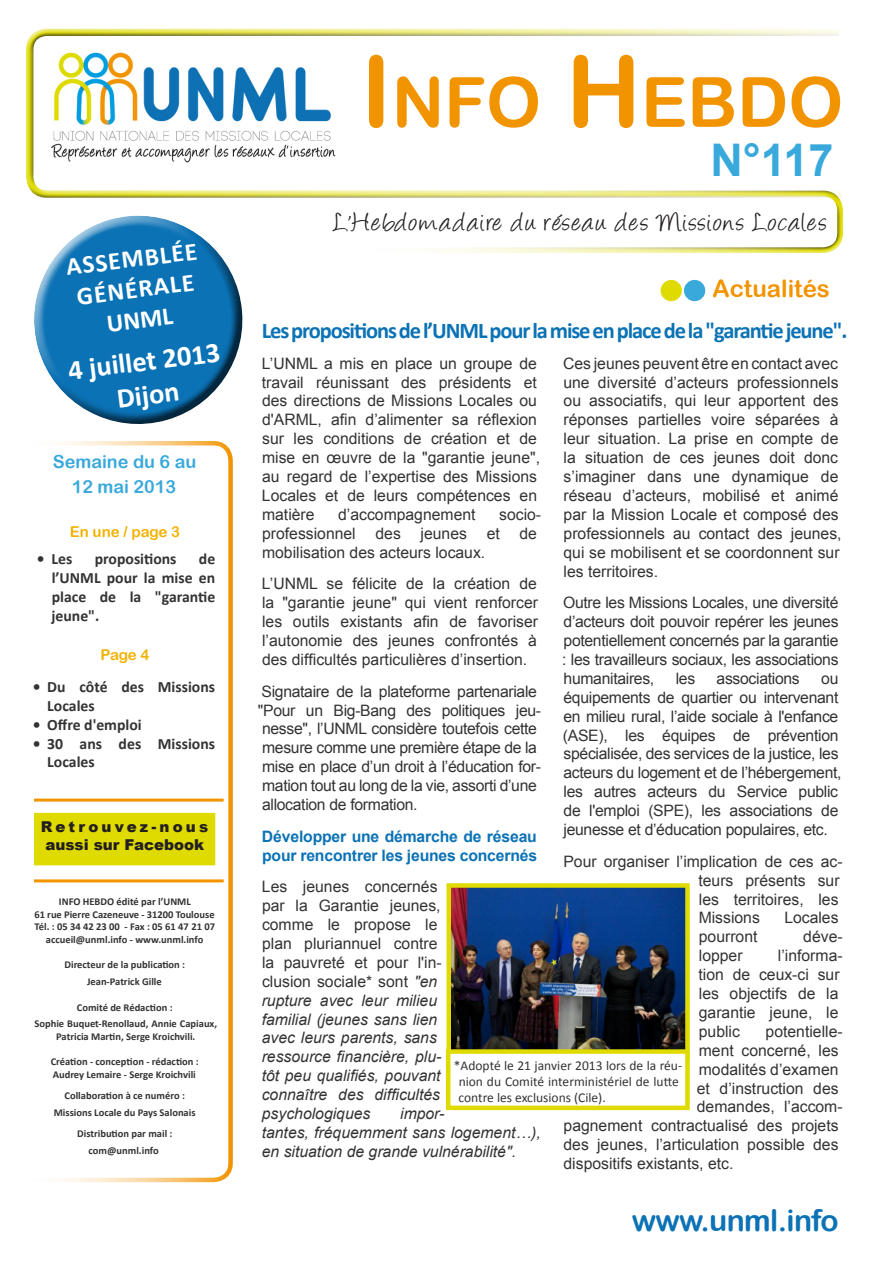
<style>
.page{position:relative;width:893px;height:1263px;background:#fff}
.page>*{position:absolute;margin:0;border:0;box-sizing:border-box;transform-origin:0 0}
.t1{font:69.3px "Arial Rounded MT Bold";color:#f29400}
.t2{font:700 45px "Arial";color:#39a9dc}
.t3{font:30px "Angelina";letter-spacing:.06em;color:#231f20}
.t4{font:30px "Arial Rounded MT Bold";letter-spacing:-.02em;color:#0b72b5}
.t5{font:700 28.5px "Calibri";color:#fff}
.t6{font:700 25.5px "Calibri";color:#fff}
.t7{font:24px "Arial Rounded MT Bold";color:#f29400}
.t8{font:700 22.5px "Calibri";letter-spacing:-.05em;color:#0b72b5}
.t9{font:18px "Arial Rounded MT Bold";color:#39a9dc}
.t10{font:15.75px/18.9px "Arial";color:#333}
.t11{font:15.75px/18.9px "Arial";letter-spacing:-.02em;color:#333}
.t12{font:italic 15.75px/18.9px "Arial";color:#333}
.t13{font:700 15.75px/18.9px "Calibri";color:#333}
.t14{font:700 15.75px/18.9px "Arial";letter-spacing:-.01em;color:#0b72b5}
.t15{font:900 15px/18px "Arial";color:#231f20}
.t16{font:15px "Arial Rounded MT Bold";letter-spacing:-.015em;color:#f2b200}
.t17{font:13.5px/16.2px "Calibri";color:#333}
.t18{font:700 10.5px/12.6px "Calibri";color:#333;text-align:center}
.s1{font-size:99px}
.s2{font-style:normal}
</style>
<div class="page">
<div style="left:16px;top:441px;width:217px;height:741px;border:4px solid #f29400;border-radius:17px"></div>
<div style="left:342px;top:194px;width:502px;height:61px;background:#fff;opacity:.75"></div>
<div style="left:338px;top:191px;width:506px;height:61px;background:#231f20;opacity:.75"></div>
<div style="left:25px;top:28px;width:846px;height:166px;background:#fff;opacity:.75"></div>
<div style="left:25px;top:32px;width:846px;height:167px;background:#333;opacity:.75"></div>
<hr style="left:34px;top:879px;width:190px;height:3px;background:#f29400">
<hr style="left:34px;top:798px;width:190px;height:3px;background:#f29400">
<div style="left:34px;top:813px;width:181px;height:52px;background:#dfdb00"></div>
<img style="left:45px;top:47px;width:291px;height:119px">
<div style="left:685px;top:281px;width:19px;height:19px;background:#39a9dc;border-radius:50%"></div>
<div style="left:684px;top:280px;width:21px;height:21px;border:2px solid #39a9dc;border-radius:50%"></div>
<div style="left:661px;top:281px;width:20px;height:19px;background:#dfdb00;border-radius:50%"></div>
<div style="left:661px;top:280px;width:21px;height:21px;border:2px solid #dfdb00;border-radius:50%"></div>
<img style="left:451px;top:888px;width:234px;height:161px">
<div style="left:446px;top:883px;width:244px;height:177px;border:4px solid #dfdb00"></div>
<div style="left:446px;top:1049px;width:244px;height:61px;background:#fff;border:4px solid #dfdb00"></div>
<svg style="left:25px;top:191px;width:222px;height:31px"></svg>
<svg style="left:21px;top:222px;width:222px;height:228px;fill:#0b72b5"></svg>
<div style="left:839px;top:26px;width:44px;height:14px;background:#fff"></div>
<div style="left:856px;top:29px;width:24px;height:171px;background:#fff"></div>
<div style="left:842px;top:189px;width:50px;height:11px;background:#fff"></div>
<p class="t6" style="left:64px;top:251px;width:134px;rotate:-7deg">ASSEMBLÉE</p>
<p class="t6" style="left:75px;top:280px;width:119px;rotate:-7deg">GÉNÉRALE</p>
<p class="t6" style="left:105px;top:307px;width:68px;rotate:-7deg">UNML</p>
<p class="t5" style="left:66px;top:352px;width:154px;rotate:-7deg">4 juillet 2013</p>
<p class="t5" style="left:115px;top:381px;width:64px;rotate:-7deg">Dijon</p>
<p class="t9" style="left:53px;top:451px;width:145px">Semaine du 6 au</p>
<p class="t9" style="left:72px;top:476px;width:106px">12 mai 2013</p>
<p class="t16" style="left:70px;top:523px;width:112px">En une / page 3</p>
<p class="t13" style="left:37px;top:549px;width:37px">• Les</p>
<p class="t13" style="left:95px;top:549px;width:83px">propositions</p>
<p class="t13" style="left:51px;top:549px;width:165px;text-align:justify;text-indent:147px">de l’UNML pour la mise en place de la "garantie jeune".</p>
<p class="t16" style="left:101px;top:646px;width:50px">Page 4</p>
<p class="t13" style="left:47px;top:677px;width:169px;text-indent:-15px">• Du côté des Missions<br>Locales</p>
<p class="t13" style="left:33px;top:715px;width:111px">• Offre d'emploi</p>
<p class="t13" style="left:47px;top:734px;width:169px;text-indent:-15px">• 30 ans des Missions<br>Locales</p>
<p class="t15" style="left:41px;top:817px;width:169px">Retrouvez-nous aussi sur Facebook</p>
<p class="t18" style="left:59px;top:895px;width:133px">INFO HEBDO édité par l’UNML</p>
<p class="t18" style="left:34px;top:908px;width:182px">61 rue Pierre Cazeneuve - 31200 Toulouse</p>
<p class="t18" style="left:35px;top:920px;width:182px">Tél. : 05 34 42 23 00 - Fax : 05 61 47 21 07</p>
<p class="t18" style="left:46px;top:933px;width:159px">accueil@unml.info - www.unml.info</p>
<p class="t18" style="left:64px;top:958px;width:122px">Directeur de la publication :</p>
<p class="t18" style="left:87px;top:975px;width:76px">Jean-Patrick Gille</p>
<p class="t18" style="left:77px;top:1001px;width:97px">Comité de Rédaction :</p>
<p class="t18" style="left:35px;top:1017px;width:184px">Sophie Buquet-Renollaud, Annie Capiaux,<br>Patricia Martin, Serge Kroichvili.</p>
<p class="t18" style="left:51px;top:1055px;width:150px">Création - conception - rédaction :</p>
<p class="t18" style="left:53px;top:1068px;width:145px">Audrey Lemaire - Serge Kroichvili</p>
<p class="t18" style="left:64px;top:1089px;width:122px">Collaboration à ce numéro :</p>
<p class="t18" style="left:54px;top:1106px;width:143px">Missions Locale du Pays Salonais</p>
<p class="t18" style="left:77px;top:1127px;width:97px">Distribution par mail :</p>
<p class="t18" style="left:89px;top:1144px;width:72px">com@unml.info</p>
<p class="t1" style="left:361px;top:61px;width:484px"><span class="s1">I</span>NFO <span class="s1">H</span>EBDO</p>
<p class="t2" style="left:710px;top:130px;width:125px">N°117</p>
<p class="t3" style="left:334px;top:210px;width:495px">L'Hebdomadaire du réseau des Missions Locales</p>
<p class="t7" style="left:712px;top:274px;width:119px">Actualités</p>
<p class="t8" style="left:262px;top:316px;width:587px">Lespropositionsdel’UNMLpourlamiseenplacedela"garantiejeune".</p>
<p class="t10" style="left:262px;top:354px;width:280px">L’UNML a mis en place un groupe de travail réunissant des présidents et des directions de Missions Locales ou d'ARML, afin d’alimenter sa réflexion sur les conditions de création et de mise en œuvre de la "garantie jeune", au regard de l’expertise des Missions Locales et de leurs compétences en matière</p>
<p class="t10" style="left:563px;top:354px;width:280px">Ces jeunes peuvent être en contact avec une diversité d’acteurs professionnels ou associatifs, qui leur apportent des réponses partielles voire séparées à leur situation. La prise en compte de la situation de ces jeunes doit donc s’imaginer dans une dynamique de réseau d’acteurs, mobilisé et animé par la Mission Locale et composé des professionnels au contact des jeunes, qui se mobilisent et se coordonnent sur les territoires.</p>
<p class="t10" style="left:562px;top:593px;width:278px;text-align:justify">Outre les Missions Locales, une diversité d’acteurs doit pouvoir repérer les jeunes potentiellement concernés par la garantie : les travailleurs sociaux, les associations humanitaires,</p>
<p class="t10" style="left:338px;top:505px;width:139px">d’accompagnement</p>
<p class="t10" style="left:499px;top:505px;width:44px">socio-</p>
<p class="t10" style="left:262px;top:524px;width:95px">professionnel</p>
<p class="t10" style="left:375px;top:524px;width:27px">des</p>
<p class="t10" style="left:421px;top:524px;width:48px">jeunes</p>
<p class="t10" style="left:487px;top:524px;width:15px">et</p>
<p class="t10" style="left:519px;top:524px;width:19px">de</p>
<p class="t10" style="left:262px;top:543px;width:225px">mobilisation des acteurs locaux.</p>
<p class="t10" style="left:262px;top:574px;width:278px;text-align:justify">L’UNML se félicite de la création de la "garantie jeune" qui vient renforcer les outils existants afin de favoriser l’autonomie des jeunes confrontés à des difficultés particulières d’insertion.</p>
<p class="t11" style="left:258px;top:682px;width:285px">Signataire de la plateforme partenariale "Pour un Big-Bang des politiques jeu&shy;nesse", l’UNML considère toutefois cette mesure comme une première étape de la mise en place d’un droit à l’éducation for&shy;mation tout au long de la vie, assorti d’une allocation de formation.</p>
<p class="t14" style="left:262px;top:827px;width:277px">Développer une démarche de réseau pour rencontrer les jeunes concernés</p>
<p class="t12" style="left:262px;top:877px;width:181px"><span class="s2">Les jeunes concernés par la Garantie jeunes, comme le propose le plan pluriannuel contre la pauvreté et pour l'in&shy;clusion sociale* sont</span> "en rupture avec leur milieu familial (jeunes sans lien avec leurs parents, sans ressource financière, plu&shy;tôt peu qualifiés, pouvant connaître des difficultés psychologiques</p>
<p class="t10" style="left:676px;top:669px;width:21px">les</p>
<p class="t11" style="left:717px;top:669px;width:85px">associations</p>
<p class="t11" style="left:563px;top:669px;width:280px;text-indent:258px">ou équipements de quartier ou intervenant en milieu rural, l’aide sociale à l'enfance (ASE), les équipes de prévention spécialisée, des services de la justice, les acteurs du logement et de l’hébergement, les autres acteurs du Service public de l'emploi (SPE), les associations de jeunesse et d’éducation populaires, etc.</p>
<p class="t10" style="left:698px;top:852px;width:146px;text-indent:-135px">Pour organiser l’implication de ces ac&shy;teurs présents sur les territoires, les<br>Missions</p>
<p class="t10" style="left:784px;top:909px;width:56px">Locales</p>
<p class="t10" style="left:699px;top:927px;width:60px">pourront</p>
<p class="t10" style="left:803px;top:927px;width:41px">déve-</p>
<p class="t10" style="left:699px;top:946px;width:45px">lopper</p>
<p class="t10" style="left:698px;top:946px;width:146px;text-indent:79px">l’informa&shy;tion de ceux-ci sur les objectifs de la garantie jeune, le public</p>
<p class="t10" style="left:766px;top:1022px;width:79px">potentielle-</p>
<p class="t10" style="left:699px;top:1041px;width:141px">ment concerné, les</p>
<p class="t10" style="left:699px;top:1060px;width:141px">modalités d’examen</p>
<p class="t10" style="left:697px;top:1079px;width:143px">et d’instruction des</p>
<p class="t10" style="left:697px;top:1098px;width:147px">demandes, l’accom-</p>
<p class="t10" style="left:564px;top:1116px;width:277px">pagnement contractualisé des projets</p>
<p class="t10" style="left:564px;top:1135px;width:277px">des jeunes, l’articulation possible des</p>
<p class="t10" style="left:564px;top:1154px;width:171px">dispositifs existants, etc.</p>
<p class="t17" style="left:459px;top:1057px;width:225px;text-indent:-5px">*Adopté le 21 janvier 2013 lors de la réu&shy;nion du Comité interministériel de lutte contre les exclusions (Cile).</p>
<p class="t12" style="left:262px;top:1104px;width:281px;text-indent:138px">impor-<br>tantes, fréquemment sans logement…), en situation de grande vulnérabilité".</p>
<p class="t4" style="left:632px;top:1202px;width:208px">www.unml.info</p>
</div>
